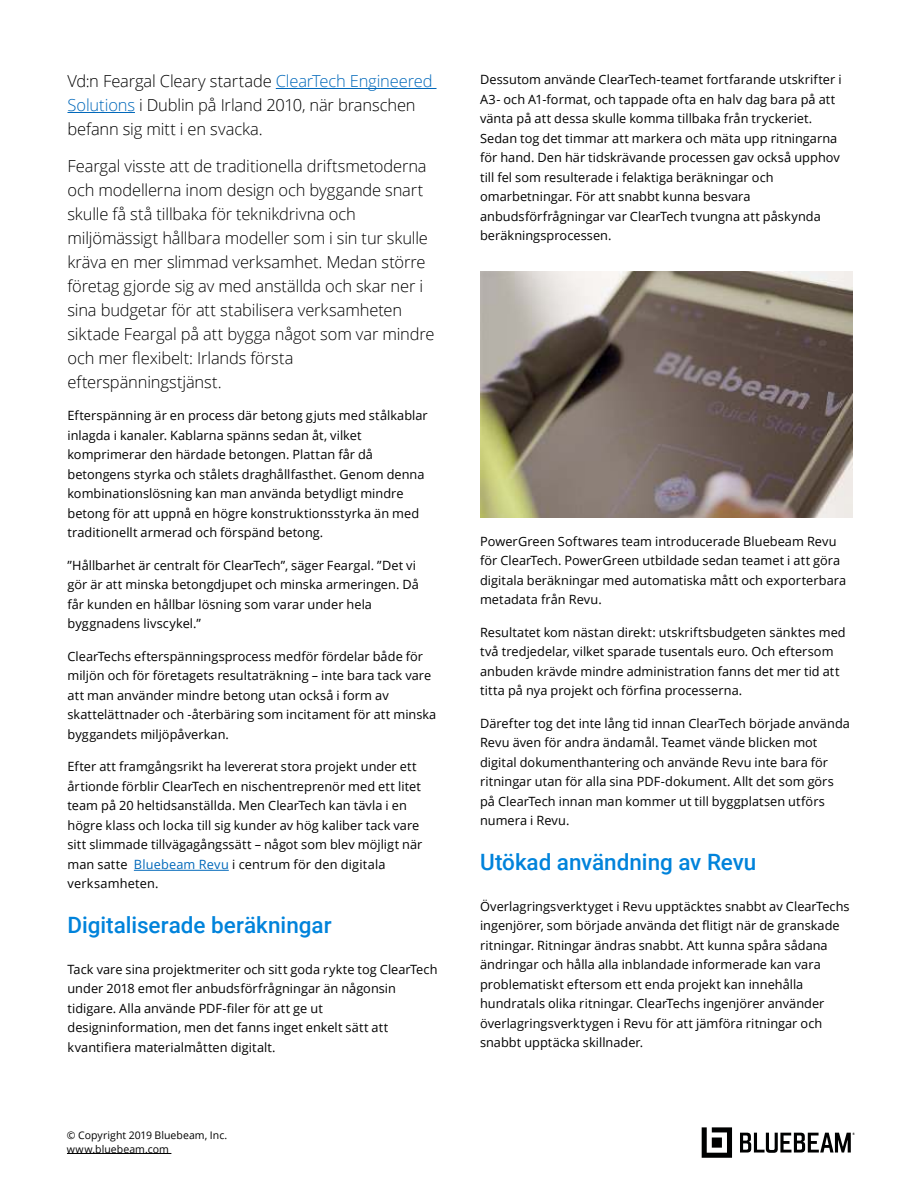
<style>
.page{position:relative;width:918px;height:1188px;background:#fff}
.page>*{position:absolute;margin:0;border:0;box-sizing:border-box;transform-origin:0 0}
.t1{font:500 22.5px "Roboto";color:#0083db}
.t2{font:300 16.5px/24px "Open Sans";letter-spacing:-.01em;color:#000}
.t3{font:12.75px/19.5px "Open Sans";letter-spacing:.005em;color:#000}
.t4{font:10.5px/13.5px "Open Sans";letter-spacing:.005em;color:#000}
.s1{color:#0068ba}
</style>
<div class="page">
<hr style="left:67px;top:1153px;width:104px;height:1px;background:#000">
<svg style="left:702px;top:1127px;width:30px;height:31px"></svg>
<svg style="left:740px;top:1133px;width:115px;height:20px"></svg>
<hr style="left:276px;top:88px;width:161px;height:1px;background:#0068ba">
<hr style="left:68px;top:112px;width:67px;height:1px;background:#0068ba">
<hr style="left:134px;top:870px;width:95px;height:1px;background:#0068ba">
<img style="left:480px;top:271px;width:373px;height:247px">
<p class="t2" style="left:68px;top:70px;width:367px">Vd:n Feargal Cleary startade <span class="s1">ClearTech Engineered<br>Solutions</span> i Dublin på Irland 2010, när branschen befann sig mitt i en svacka.</p>
<p class="t2" style="left:68px;top:155px;width:369px">Feargal visste att de traditionella driftsmetoderna och modellerna inom design och byggande snart skulle få stå tillbaka för teknikdrivna och miljömässigt hållbara modeller som i sin tur skulle kräva en mer slimmad verksamhet. Medan större företag gjorde sig av med anställda och skar ner i sina budgetar för att stabilisera verksamheten siktade Feargal på att bygga något som var mindre och mer flexibelt: Irlands första efterspänningstjänst.</p>
<p class="t3" style="left:68px;top:407px;width:362px">Efterspänning är en process där betong gjuts med stålkablar inlagda i kanaler. Kablarna spänns sedan åt, vilket komprimerar den härdade betongen. Plattan får då betongens styrka och stålets draghållfasthet. Genom denna kombinationslösning kan man använda betydligt mindre betong för att uppnå en högre konstruktionsstyrka än med traditionellt armerad och förspänd betong.</p>
<p class="t3" style="left:68px;top:556px;width:353px">”Hållbarhet är centralt för ClearTech”, säger Feargal. ”Det vi gör är att minska betongdjupet och minska armeringen. Då får kunden en hållbar lösning som varar under hela byggnadens livscykel.”</p>
<p class="t3" style="left:68px;top:647px;width:370px">ClearTechs efterspänningsprocess medför fördelar både för miljön och för företagets resultaträkning – inte bara tack vare att man använder mindre betong utan också i form av skattelättnader och -återbäring som incitament för att minska byggandets miljöpåverkan.</p>
<p class="t3" style="left:68px;top:758px;width:356px">Efter att framgångsrikt ha levererat stora projekt under ett årtionde förblir ClearTech en nischentreprenör med ett litet team på 20 heltidsanställda. Men ClearTech kan tävla i en högre klass och locka till sig kunder av hög kaliber tack vare sitt slimmade tillvägagångssätt – något som blev möjligt när man satte <span class="s1">Bluebeam Revu</span> i centrum för den digitala verksamheten.</p>
<h1 class="t1" style="left:68px;top:916px;width:266px">Digitaliserade beräkningar</h1>
<p class="t3" style="left:68px;top:960px;width:372px">Tack vare sina projektmeriter och sitt goda rykte tog ClearTech under 2018 emot fler anbudsförfrågningar än någonsin tidigare. Alla använde PDF-filer för att ge ut designinformation, men det fanns inget enkelt sätt att kvantifiera materialmåtten digitalt.</p>
<p class="t4" style="left:67px;top:1129px;width:162px">© Copyright 2019 Bluebeam, Inc. www.bluebeam.com</p>
<p class="t3" style="left:480px;top:71px;width:363px">Dessutom använde ClearTech-teamet fortfarande utskrifter i A3- och A1-format, och tappade ofta en halv dag bara på att vänta på att dessa skulle komma tillbaka från tryckeriet.<br>Sedan tog det timmar att markera och mäta upp ritningarna för hand. Den här tidskrävande processen gav också upphov till fel som resulterade i felaktiga beräkningar och omarbetningar. För att snabbt kunna besvara anbudsförfrågningar var ClearTech tvungna att påskynda beräkningsprocessen.</p>
<p class="t3" style="left:480px;top:532px;width:368px">PowerGreen Softwares team introducerade Bluebeam Revu för ClearTech. PowerGreen utbildade sedan teamet i att göra digitala beräkningar med automatiska mått och exporterbara metadata från Revu.</p>
<p class="t3" style="left:480px;top:623px;width:367px">Resultatet kom nästan direkt: utskriftsbudgeten sänktes med två tredjedelar, vilket sparade tusentals euro. Och eftersom anbuden krävde mindre administration fanns det mer tid att titta på nya projekt och förfina processerna.</p>
<p class="t3" style="left:480px;top:714px;width:371px">Därefter tog det inte lång tid innan ClearTech började använda Revu även för andra ändamål. Teamet vände blicken mot digital dokumenthantering och använde Revu inte bara för ritningar utan för alla sina PDF-dokument. Allt det som görs på ClearTech innan man kommer ut till byggplatsen utförs numera i Revu.</p>
<h1 class="t1" style="left:480px;top:853px;width:278px">Utökad användning av Revu</h1>
<p class="t3" style="left:480px;top:897px;width:371px">Överlagringsverktyget i Revu upptäcktes snabbt av ClearTechs ingenjörer, som började använda det flitigt när de granskade ritningar. Ritningar ändras snabbt. Att kunna spåra sådana ändringar och hålla alla inblandade informerade kan vara problematiskt eftersom ett enda projekt kan innehålla hundratals olika ritningar. ClearTechs ingenjörer använder överlagringsverktygen i Revu för att jämföra ritningar och snabbt upptäcka skillnader.</p>
</div>
